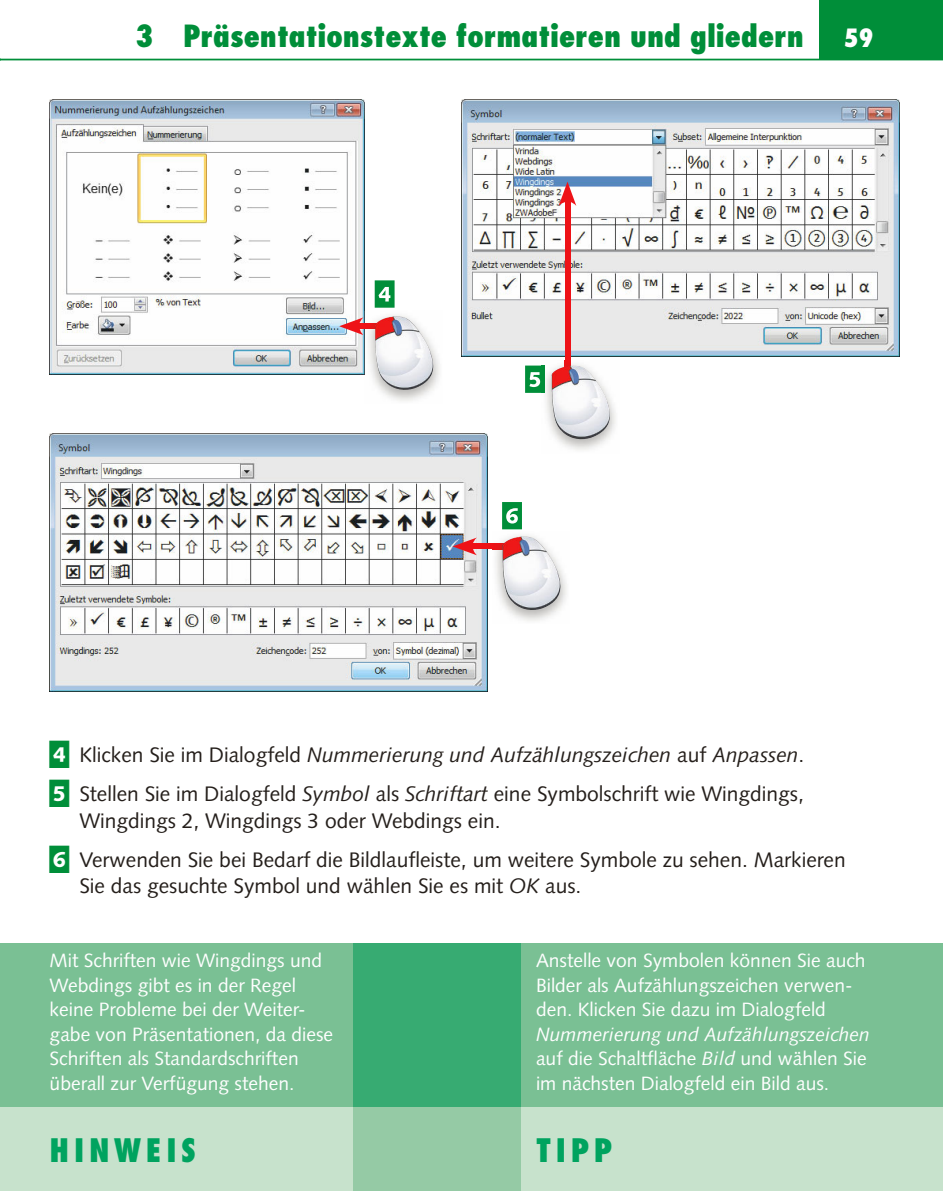
<style>
.page{position:relative;width:943px;height:1191px;background:#fff}
.page>*{position:absolute;margin:0;border:0;box-sizing:border-box;transform-origin:0 0}
.t1{font:800 condensed 31.5px "Futura";letter-spacing:.15em;color:#00a35f}
.t2{font:800 condensed 29.75px "Futura";color:#008e39}
.t3{font:800 condensed 24.5px "Futura";color:#fefefe}
.t4{font:21px/39.4px "Syntax LT Std";color:#251f1b}
.t5{font:19.25px/24.5px "Syntax LT Std";color:#fefefe}
.s1{font-family:"Bfb numbers Normal";font-size:34.12px;color:#008e39}
.s2{font-style:italic}
</style>
<div class="page">
<div style="left:819px;top:0;width:124px;height:60px;background:#008e39"></div>
<hr style="left:0;top:59px;width:943px;height:1px;background:#008e39">
<div style="left:327px;top:1106px;width:273px;height:85px;background:#95caa5"></div>
<div style="left:0;top:1106px;width:352px;height:85px;background:#c7e2cc"></div>
<div style="left:521px;top:1106px;width:422px;height:85px;background:#c7e2cc"></div>
<div style="left:327px;top:943px;width:273px;height:163px;background:#37ab72"></div>
<div style="left:521px;top:943px;width:422px;height:163px;background:#7ac094"></div>
<div style="left:0;top:943px;width:352px;height:163px;background:#7ac094"></div>
<hr style="left:0;top:943px;width:1px;height:163px;background:#00a35f">
<svg style="left:502px;top:502px;width:20px;height:27px"></svg>
<svg style="left:525px;top:365px;width:16px;height:28px"></svg>
<svg style="left:375px;top:280px;width:19px;height:28px"></svg>
<img style="left:50px;top:99px;width:315px;height:275px">
<img style="left:50px;top:434px;width:437px;height:257px">
<img style="left:461px;top:99px;width:438px;height:258px">
<div style="left:565px;top:196px;width:5px;height:179px;background:#ee1217"></div>
<svg style="left:558px;top:182px;width:18px;height:24px"></svg>
<img style="left:545px;top:360px;width:71px;height:90px">
<img style="left:541px;top:365px;width:4px;height:28px">
<img style="left:565px;top:360px;width:5px;height:6px">
<img style="left:551px;top:366px;width:56px;height:73px">
<div style="left:354px;top:323px;width:37px;height:6px;background:#ee1217"></div>
<svg style="left:339px;top:317px;width:24px;height:18px"></svg>
<div style="left:467px;top:544px;width:51px;height:5px;background:#ee1217"></div>
<svg style="left:452px;top:537px;width:25px;height:18px"></svg>
<img style="left:368px;top:315px;width:72px;height:86px">
<img style="left:368px;top:323px;width:7px;height:6px">
<img style="left:375px;top:316px;width:56px;height:74px">
<img style="left:492px;top:535px;width:75px;height:86px">
<img style="left:492px;top:544px;width:10px;height:5px">
<img style="left:502px;top:536px;width:56px;height:74px">
<h2 class="t2" style="left:135px;top:17px;width:670px">3 Präsentationstexte formatieren und gliedern</h2>
<p class="t3" style="left:843px;top:22px;width:31px">59</p>
<p class="t4" style="left:50px;top:735px;width:756px"><span class="s1">D</span> Klicken Sie im Dialogfeld <span class="s2">Nummerierung und Aufzählungszeichen</span> auf <span class="s2">Anpassen</span>.<br><span class="s1">E</span> Stellen Sie im Dialogfeld <span class="s2">Symbol</span> als <span class="s2">Schriftart</span> eine Symbolschrift wie Wingdings,</p>
<p class="t4" style="left:50px;top:800px;width:797px;text-indent:30px">Wingdings 2, Wingdings 3 oder Webdings ein.<br><span class="s1">F</span> Verwenden Sie bei Bedarf die Bildlaufleiste, um weitere Symbole zu sehen. Markieren</p>
<p class="t4" style="left:79px;top:866px;width:503px">Sie das gesuchte Symbol und wählen Sie es mit <span class="s2">OK</span> aus.</p>
<p class="t5" style="left:50px;top:948px;width:285px">Mit Schriften wie Wingdings und<br>Webdings gibt es in der Regel keine Probleme bei der Weiter&shy;gabe von Präsentationen, da diese<br>Schriften als Standardschriften überall zur Verfügung stehen.</p>
<p class="t5" style="left:536px;top:948px;width:331px">Anstelle von Symbolen können Sie auch<br>Bilder als Aufzählungszeichen verwen&shy;den. Klicken Sie dazu im Dialogfeld</p>
<p class="t5" style="left:536px;top:1022px;width:335px"><span class="s2">Nummerierung und Aufzählungszeichen </span>auf die Schaltfläche <span class="s2">Bild</span> und wählen Sie im nächsten Dialogfeld ein Bild aus.</p>
<h1 class="t1" style="left:50px;top:1129px;width:148px">hinWEiS</h1>
<h1 class="t1" style="left:536px;top:1129px;width:78px">tiPP</h1>
</div>
